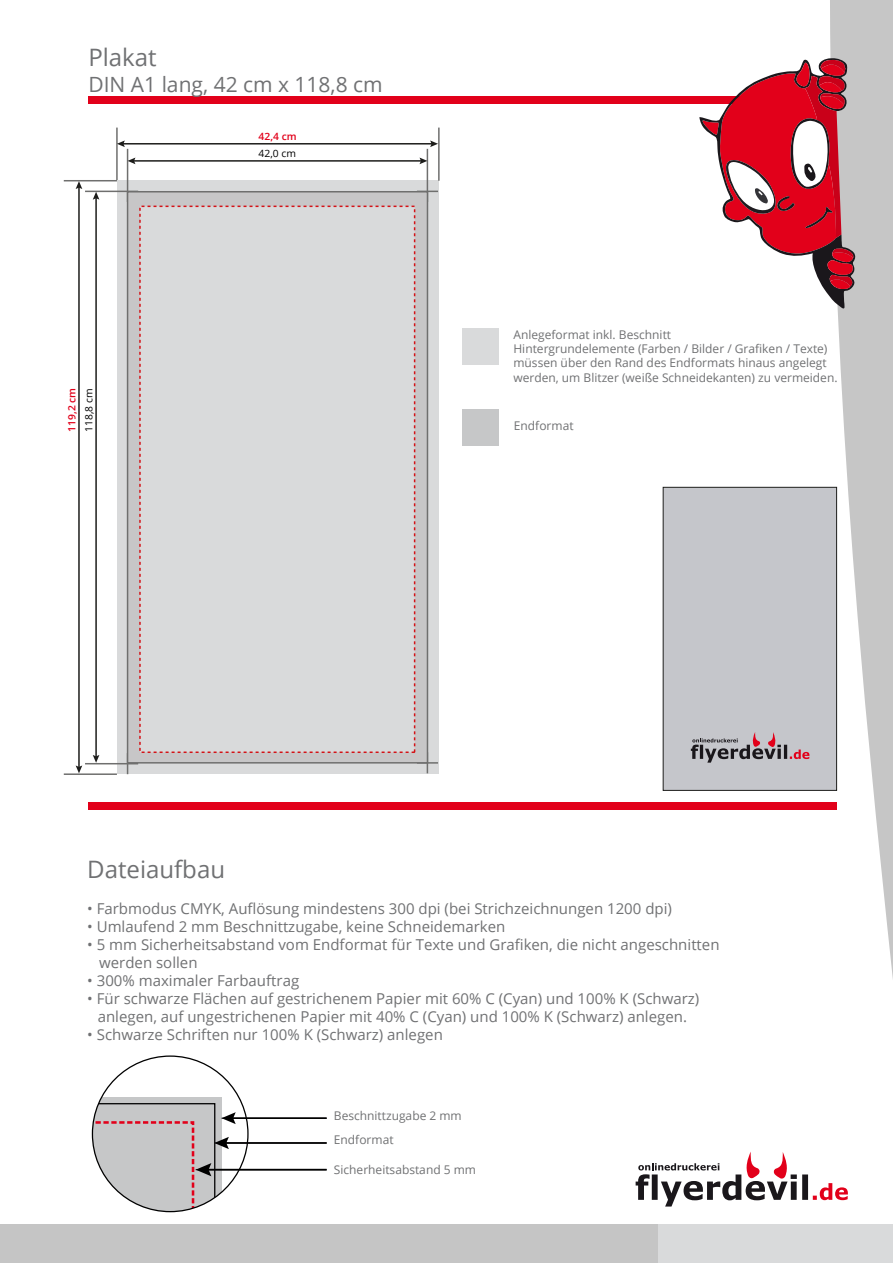
<style>
.page{position:relative;width:893px;height:1263px;background:#fff}
.page>*{position:absolute;margin:0;border:0;box-sizing:border-box;transform-origin:0 0}
.t1{font:24px "Open Sans";color:#707173}
.t2{font:21px "Open Sans";color:#707173}
.t3{font:15px/18px "Open Sans";color:#707173}
.t4{font:12px/14.4px "Open Sans";color:#707173}
.t5{font:600 10.05px/17px "Open Sans";color:#e2001a}
.t6{font:10.05px "Open Sans";color:#000}
.s1{font-weight:400;color:#000}
</style>
<div class="page">
<div style="left:0;top:1224px;width:658px;height:39px;background:#c5c5c5"></div>
<div style="left:658px;top:1224px;width:235px;height:39px;background:#d9dadb"></div>
<svg style="left:830px;top:0;width:63px;height:979px;fill:#c6c6c6"></svg>
<div style="left:88px;top:96px;width:675px;height:8px;background:#e2001a"></div>
<svg style="left:699px;top:58px;width:157px;height:253px"></svg>
<svg style="left:636px;top:1152px;width:212px;height:54px"></svg>
<hr style="left:64px;top:180px;width:53px;height:1px;background:#6f6f6e">
<hr style="left:116px;top:128px;width:2px;height:53px;background:#6f6f6e">
<div style="left:88px;top:802px;width:749px;height:8px;background:#e2001a"></div>
<div style="left:117px;top:181px;width:322px;height:593px;background:#d9dadb"></div>
<hr style="left:438px;top:128px;width:2px;height:53px;background:#6f6f6e">
<hr style="left:64px;top:773px;width:53px;height:2px;background:#6f6f6e">
<hr style="left:85px;top:191px;width:53px;height:1px;background:#6f6f6e">
<hr style="left:127px;top:149px;width:1px;height:53px;background:#6f6f6e">
<hr style="left:85px;top:763px;width:53px;height:1px;background:#6f6f6e">
<hr style="left:427px;top:149px;width:1px;height:53px;background:#6f6f6e">
<hr style="left:417px;top:762px;width:21px;height:2px;background:#6f6f6e">
<hr style="left:133px;top:160px;width:289px;height:2px;background:#1d1d1b">
<svg style="left:128px;top:158px;width:7px;height:6px"></svg>
<svg style="left:419px;top:158px;width:8px;height:6px"></svg>
<hr style="left:122px;top:143px;width:311px;height:2px;background:#1d1d1b">
<svg style="left:117px;top:140px;width:8px;height:7px"></svg>
<svg style="left:430px;top:140px;width:8px;height:7px"></svg>
<hr style="left:95px;top:197px;width:2px;height:560px;background:#1d1d1b">
<svg style="left:93px;top:755px;width:6px;height:8px"></svg>
<svg style="left:93px;top:192px;width:6px;height:8px"></svg>
<hr style="left:78px;top:186px;width:2px;height:582px;background:#1d1d1b">
<svg style="left:76px;top:765px;width:6px;height:8px"></svg>
<svg style="left:76px;top:181px;width:6px;height:8px"></svg>
<div style="left:92px;top:1097px;width:130px;height:114px;background:#c6c7c8"></div>
<hr style="left:231px;top:1117px;width:96px;height:2px;background:#000">
<hr style="left:224px;top:1142px;width:103px;height:2px;background:#000">
<hr style="left:206px;top:1169px;width:121px;height:1px;background:#000">
<svg style="left:92px;top:1103px;width:144px;height:108px"></svg>
<div style="left:462px;top:328px;width:37px;height:37px;background:#d9dadb"></div>
<div style="left:462px;top:409px;width:37px;height:36px;background:#c6c7c8"></div>
<div style="left:663px;top:487px;width:174px;height:303px;background:#c5c6cb;border:1px solid #1d1d1b"></div>
<svg style="left:691px;top:732px;width:118px;height:31px"></svg>
<div style="left:127px;top:191px;width:301px;height:572px;background:#c7c6c7;border:2px solid #6f6f6e"></div>
<div style="left:139px;top:206px;width:276px;height:547px;background:#d9dadb;border:2px dashed #d41317"></div>
<p class="t1" style="left:88px;top:41px;width:70px">Plakat</p>
<p class="t2" style="left:88px;top:70px;width:296px">DIN A1 lang, 42 cm x 118,8 cm</p>
<p class="t5" style="left:259px;top:128px;width:40px">42,4 cm</p>
<p class="t5" style="left:63px;top:432px;width:45px;rotate:-90deg">119,2 cm<br><span class="s1">118,8 cm</span></p>
<p class="t6" style="left:259px;top:147px;width:39px">42,0 cm</p>
<p class="t4" style="left:513px;top:327px;width:326px">Anlegeformat inkl. Beschnitt<br>Hintergrundelemente (Farben / Bilder / Grafiken / Texte) müssen über den Rand des Endformats hinaus angelegt werden, um Blitzer (weiße Schneidekanten) zu vermeiden.</p>
<p class="t4" style="left:514px;top:418px;width:61px">Endformat</p>
<p class="t1" style="left:87px;top:853px;width:139px">Dateiaufbau</p>
<p class="t3" style="left:87px;top:899px;width:586px">• Farbmodus CMYK, Auflösung mindestens 300 dpi (bei Strichzeichnungen 1200 dpi)</p>
<p class="t3" style="left:87px;top:917px;width:420px">• Umlaufend 2 mm Beschnittzugabe, keine Schneidemarken</p>
<p class="t3" style="left:99px;top:935px;width:622px;text-indent:-12px">• 5 mm Sicherheitsabstand vom Endformat für Texte und Grafiken, die nicht angeschnitten werden sollen</p>
<p class="t3" style="left:87px;top:971px;width:213px">• 300% maximaler Farbauftrag</p>
<p class="t3" style="left:87px;top:989px;width:614px;text-align:center">• Für schwarze Flächen auf gestrichenem Papier mit 60% C (Cyan) und 100% K (Schwarz) anlegen, auf ungestrichenen Papier mit 40% C (Cyan) und 100% K (Schwarz) anlegen.</p>
<p class="t3" style="left:87px;top:1025px;width:357px">• Schwarze Schriften nur 100% K (Schwarz) anlegen</p>
<p class="t4" style="left:334px;top:1102px;width:129px;line-height:24.8px">Beschnittzugabe 2 mm<br>Endformat</p>
<p class="t4" style="left:334px;top:1162px;width:144px">Sicherheitsabstand 5 mm</p>
</div>
